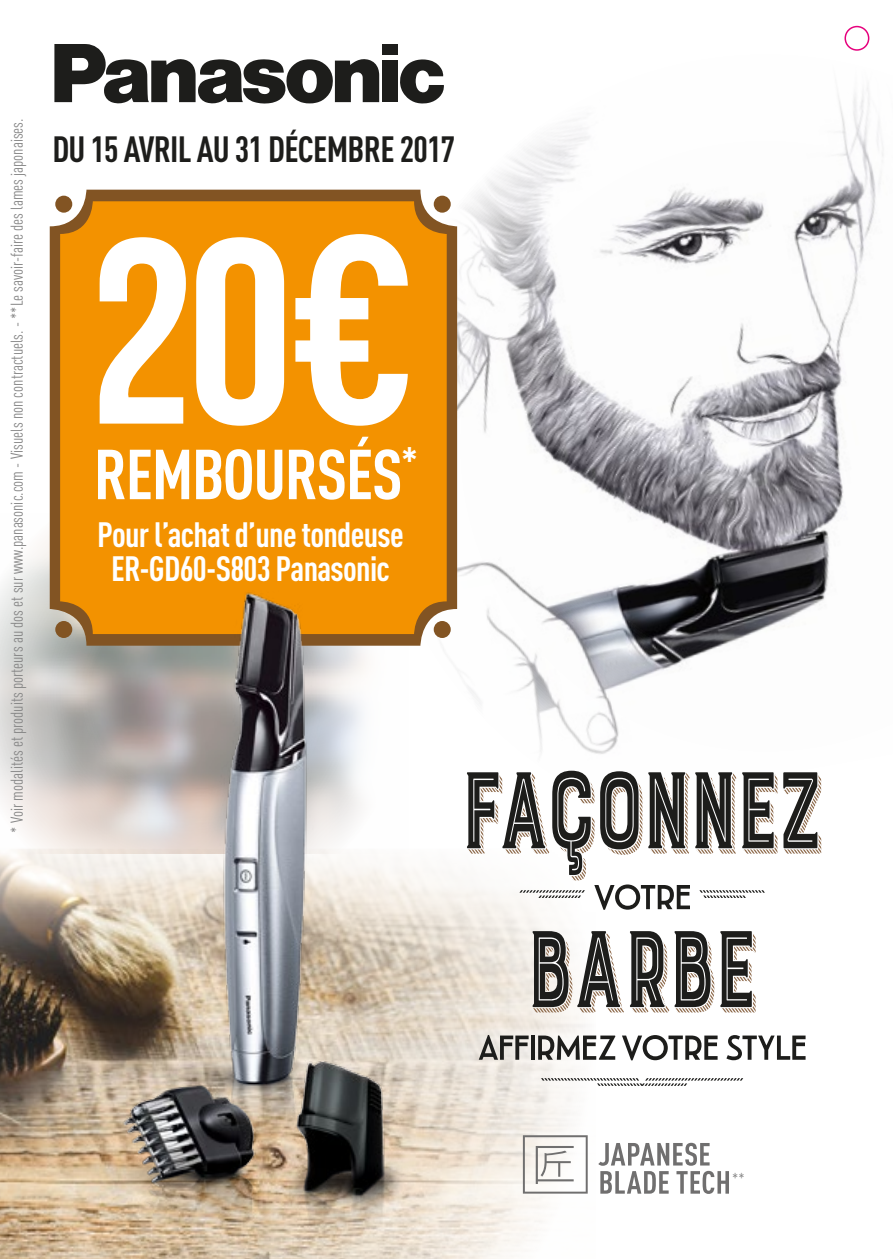
<style>
.page{position:relative;width:893px;height:1259px;background:#fff}
.page>*{position:absolute;margin:0;border:0;box-sizing:border-box;transform-origin:0 0}
.t1{font:263.1px "Bebas Neue";color:#fff}
.t2{font:700 69.6px "DIN Cond";letter-spacing:-.02em;color:#fff}
.t3{font:700 36px "DIN Cond";letter-spacing:-.02em;color:#1d1d1b}
.t4{font:700 34.8px "DIN Cond";letter-spacing:-.02em;color:#fff}
.t5{font:16.8px "DIN Cond";color:#878787}
.s1{font-family:"DIN Cond";font-weight:700}
</style>
<div class="page">
<img style="left:266px;top:25px;width:617px;height:624px">
<img style="left:0;top:514px;width:67px;height:223px">
<img style="left:0;top:737px;width:513px;height:522px">
<div style="left:50px;top:190px;width:407px;height:455px;background:#825423;border-radius:37px"></div>
<div style="left:60px;top:201px;width:387px;height:433px;background:#f39200;border-radius:33px"></div>
<div style="left:434px;top:196px;width:17px;height:17px;background:#825423;border-radius:50%"></div>
<div style="left:55px;top:196px;width:17px;height:17px;background:#825423;border-radius:50%"></div>
<div style="left:55px;top:621px;width:17px;height:17px;background:#825423;border-radius:50%"></div>
<div style="left:382px;top:61px;width:16px;height:41px;background:#1d1d1b"></div>
<div style="left:382px;top:44px;width:16px;height:11px;background:#1d1d1b"></div>
<svg style="left:400px;top:59px;width:44px;height:45px"></svg>
<svg style="left:54px;top:44px;width:325px;height:60px"></svg>
<svg style="left:717px;top:1171px;width:12px;height:23px"></svg>
<div style="left:844px;top:26px;width:25px;height:25px;border:2px solid #e6007d;border-radius:50%"></div>
<svg style="left:715px;top:1035px;width:3px;height:25px"></svg>
<svg style="left:726px;top:1035px;width:79px;height:25px"></svg>
<svg style="left:720px;top:931px;width:36px;height:81px"></svg>
<svg style="left:715px;top:772px;width:107px;height:82px"></svg>
<svg style="left:715px;top:1078px;width:28px;height:3px"></svg>
<svg style="left:715px;top:890px;width:50px;height:8px"></svg>
<img style="left:67px;top:578px;width:648px;height:678px">
<p class="t5" style="left:7px;top:833px;width:716px;rotate:-90deg">* Voir modalités et produits porteurs au dos et sur www.panasonic.com - Visuels non contractuels. - **Le savoir-faire des lames japonaises.</p>
<p class="t3" style="left:52px;top:127px;width:404px">DU 15 AVRIL AU 31 DÉCEMBRE 2017</p>
<p class="t1" style="left:89px;top:187px;width:330px">20<span class="s1">€</span></p>
<p class="t2" style="left:94px;top:432px;width:326px">REMBOURSÉS<sup>*</sup></p>
<p class="t4" style="left:97px;top:513px;width:308px">Pour l’achat d’une tondeuse</p>
<p class="t4" style="left:111px;top:548px;width:280px">ER-GD60-S803 Panasonic</p>
<p class="t5" style="left:732px;top:1169px;width:14px">**</p>
</div>
